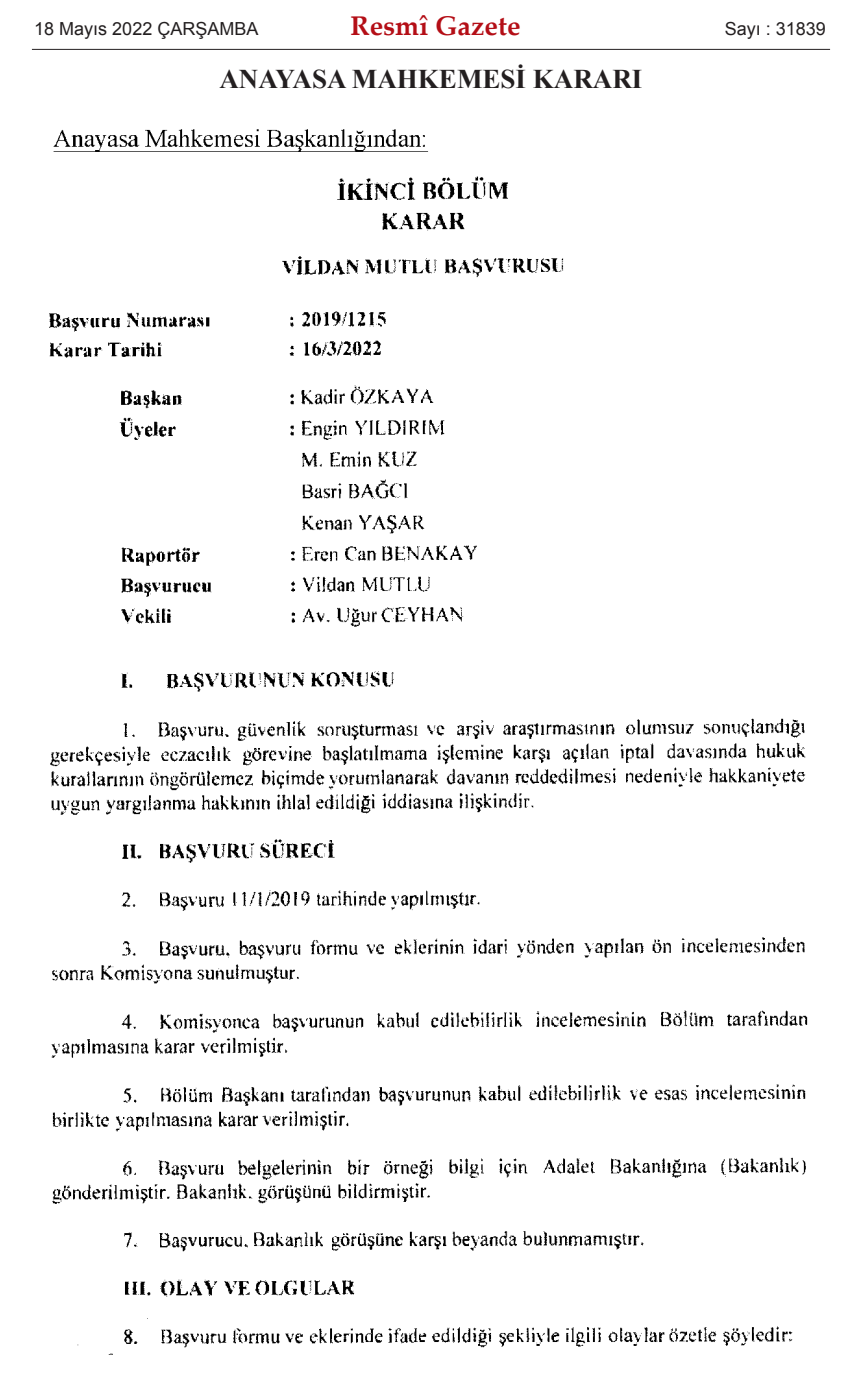
<style>
.page{position:relative;width:862px;height:1391px;background:#fff}
.page>*{position:absolute;margin:0;border:0;box-sizing:border-box;transform-origin:0 0}
.t1{font:700 27px "Times New Roman";color:#231f20}
.t2{font:700 27px "Palatino Linotype";color:#b40e16}
.t3{font:18px "Arial";color:#231f20}
</style>
<div class="page">
<img style="left:49px;top:129px;width:759px;height:1226px">
<hr style="left:32px;top:49px;width:797px;height:1px;background:#231f20">
<p class="t3" style="left:34px;top:18px;width:226px">18 Mayıs 2022 ÇARŞAMBA</p>
<h1 class="t2" style="left:350px;top:15px;width:171px">Resmî Gazete</h1>
<p class="t3" style="left:724px;top:18px;width:103px">Sayı : 31839</p>
<h1 class="t1" style="left:219px;top:64px;width:424px">ANAYASA MAHKEMESİ KARARI</h1>
</div>
